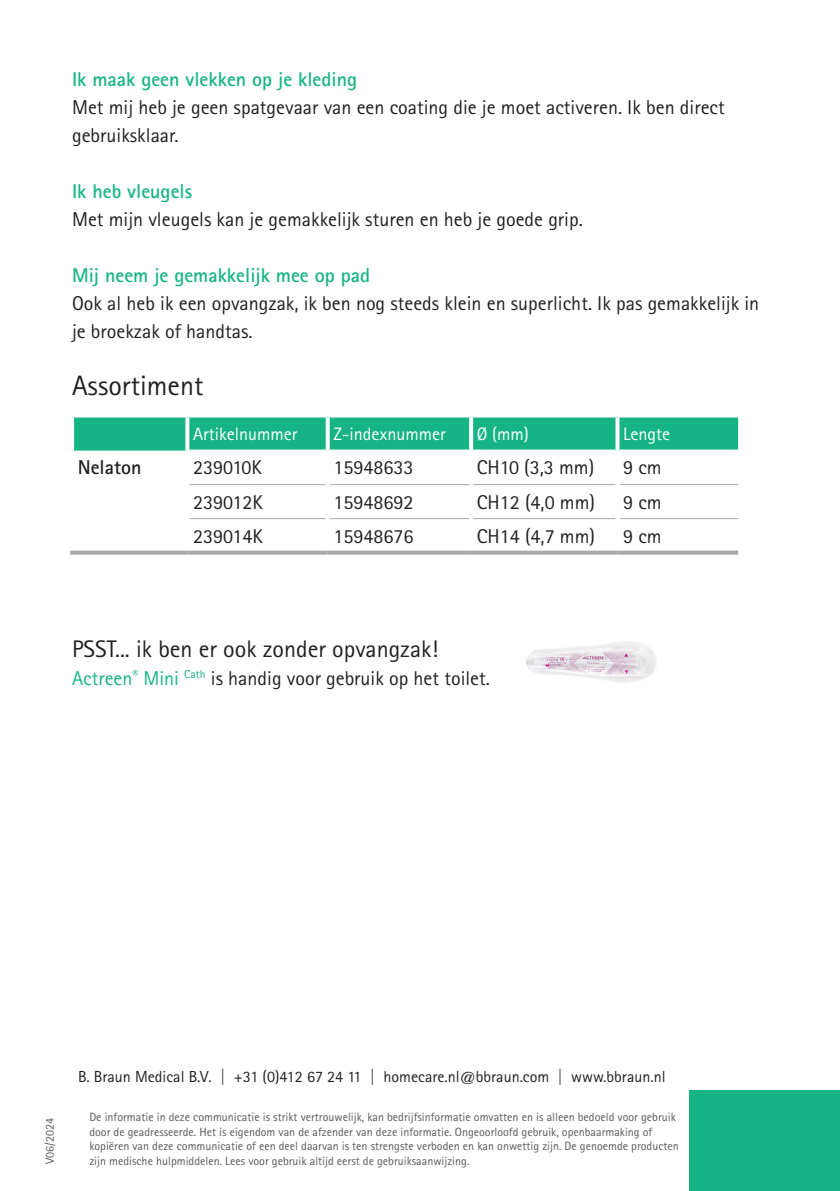
<style>
.page{position:relative;width:840px;height:1191px;background:#fff}
.page>*{position:absolute;margin:0;border:0;box-sizing:border-box;transform-origin:0 0}
.t1{font:28px "Rotis Sans Serif Pro";color:#231f20}
.t2{font:24px "Rotis Sans Serif Pro";color:#231f20}
.t3{font:20px/28px "Rotis Sans Serif Pro";color:#231f20}
.t4{font:700 20px "Rotis Sans Serif Pro";color:#16b484}
.t5{font:700 20px "Rotis Sans Serif Pro";color:#231f20}
.t6{font:18px "Rotis Sans Serif Pro";color:#fff}
.t7{font:16px "Rotis Sans Serif Pro";color:#231f20}
.t8{font:12px/14.4px "Rotis Sans Serif Pro";color:#57585a}
.s1{color:#16b484}
</style>
<div class="page">
<div style="left:689px;top:1090px;width:150px;height:101px;background:#16b484"></div>
<div style="left:74px;top:417px;width:663px;height:33px;background:#16b484"></div>
<hr style="left:189px;top:449px;width:136px;height:2px;background:#fff">
<hr style="left:329px;top:449px;width:140px;height:2px;background:#fff">
<hr style="left:473px;top:449px;width:142px;height:2px;background:#fff">
<hr style="left:619px;top:449px;width:118px;height:2px;background:#fff">
<svg style="left:185px;top:417px;width:4px;height:33px"></svg>
<hr style="left:189px;top:484px;width:136px;height:1px;background:#a8a9ad">
<hr style="left:329px;top:484px;width:140px;height:1px;background:#a8a9ad">
<hr style="left:473px;top:484px;width:142px;height:1px;background:#a8a9ad">
<hr style="left:619px;top:484px;width:118px;height:1px;background:#a8a9ad">
<hr style="left:189px;top:518px;width:136px;height:1px;background:#a8a9ad">
<hr style="left:329px;top:518px;width:140px;height:1px;background:#a8a9ad">
<hr style="left:473px;top:518px;width:142px;height:1px;background:#a8a9ad">
<hr style="left:619px;top:518px;width:118px;height:1px;background:#a8a9ad">
<svg style="left:325px;top:417px;width:4px;height:33px"></svg>
<svg style="left:469px;top:417px;width:4px;height:33px"></svg>
<svg style="left:615px;top:417px;width:4px;height:33px"></svg>
<svg style="left:70px;top:550px;width:117px;height:4px"></svg>
<svg style="left:187px;top:550px;width:140px;height:4px"></svg>
<svg style="left:327px;top:550px;width:144px;height:4px"></svg>
<svg style="left:471px;top:550px;width:146px;height:4px"></svg>
<svg style="left:617px;top:550px;width:120px;height:4px"></svg>
<img style="left:526px;top:641px;width:130px;height:42px">
<p class="t4" style="left:72px;top:66px;width:286px">Ik maak geen vlekken op je kleding</p>
<p class="t3" style="left:72px;top:93px;width:653px">Met mij heb je geen spatgevaar van een coating die je moet activeren. Ik ben direct gebruiksklaar.</p>
<p class="t4" style="left:72px;top:178px;width:121px">Ik heb vleugels</p>
<p class="t3" style="left:72px;top:205px;width:512px">Met mijn vleugels kan je gemakkelijk sturen en heb je goede grip.</p>
<p class="t4" style="left:72px;top:262px;width:299px">Mij neem je gemakkelijk mee op pad</p>
<p class="t3" style="left:72px;top:289px;width:688px">Ook al heb ik een opvangzak, ik ben nog steeds klein en superlicht. Ik pas gemakkelijk in je broekzak of handtas.</p>
<p class="t1" style="left:72px;top:368px;width:133px">Assortiment</p>
<p class="t6" style="left:193px;top:423px;width:106px">Artikelnummer</p>
<p class="t6" style="left:333px;top:423px;width:114px">Z-indexnummer</p>
<p class="t6" style="left:476px;top:423px;width:54px">Ø (mm)</p>
<p class="t6" style="left:622px;top:423px;width:48px">Lengte</p>
<p class="t5" style="left:78px;top:455px;width:65px">Nelaton</p>
<p class="t3" style="left:193px;top:454px;width:70px">239010K</p>
<p class="t3" style="left:333px;top:454px;width:81px">15948633</p>
<p class="t3" style="left:476px;top:454px;width:119px">CH10 (3,3 mm)</p>
<p class="t3" style="left:622px;top:454px;width:40px">9 cm</p>
<p class="t3" style="left:193px;top:488px;width:71px">239012K</p>
<p class="t3" style="left:333px;top:488px;width:81px">15948692</p>
<p class="t3" style="left:476px;top:488px;width:120px">CH12 (4,0 mm)</p>
<p class="t3" style="left:622px;top:488px;width:40px">9 cm</p>
<p class="t3" style="left:193px;top:522px;width:71px">239014K</p>
<p class="t3" style="left:333px;top:522px;width:81px">15948676</p>
<p class="t3" style="left:476px;top:522px;width:120px">CH14 (4,7 mm)</p>
<p class="t3" style="left:622px;top:522px;width:40px">9 cm</p>
<p class="t2" style="left:72px;top:635px;width:367px">PSST... ik ben er ook zonder opvangzak!</p>
<p class="t3" style="left:72px;top:664px;width:419px"><span class="s1">Actreen</span><sup>®</sup> <span class="s1">Mini</span> <sup>Cath</sup> is handig voor gebruik op het toilet.</p>
<p class="t7" style="left:78px;top:1067px;width:588px">B. Braun Medical B.V. | +31 (0)412 67 24 11 | homecare.nl@bbraun.com | www.bbraun.nl</p>
<p class="t8" style="left:42px;top:1163px;width:47px;rotate:-90deg">V06/2024</p>
<p class="t8" style="left:89px;top:1110px;width:590px">De informatie in deze communicatie is strikt vertrouwelijk, kan bedrijfsinformatie omvatten en is alleen bedoeld voor gebruik door de geadresseerde. Het is eigendom van de afzender van deze informatie. Ongeoorloofd gebruik, openbaarmaking of kopiëren van deze communicatie of een deel daarvan is ten strengste verboden en kan onwettig zijn. De genoemde producten zijn medische hulpmiddelen. Lees voor gebruik altijd eerst de gebruiksaanwijzing.</p>
</div>
